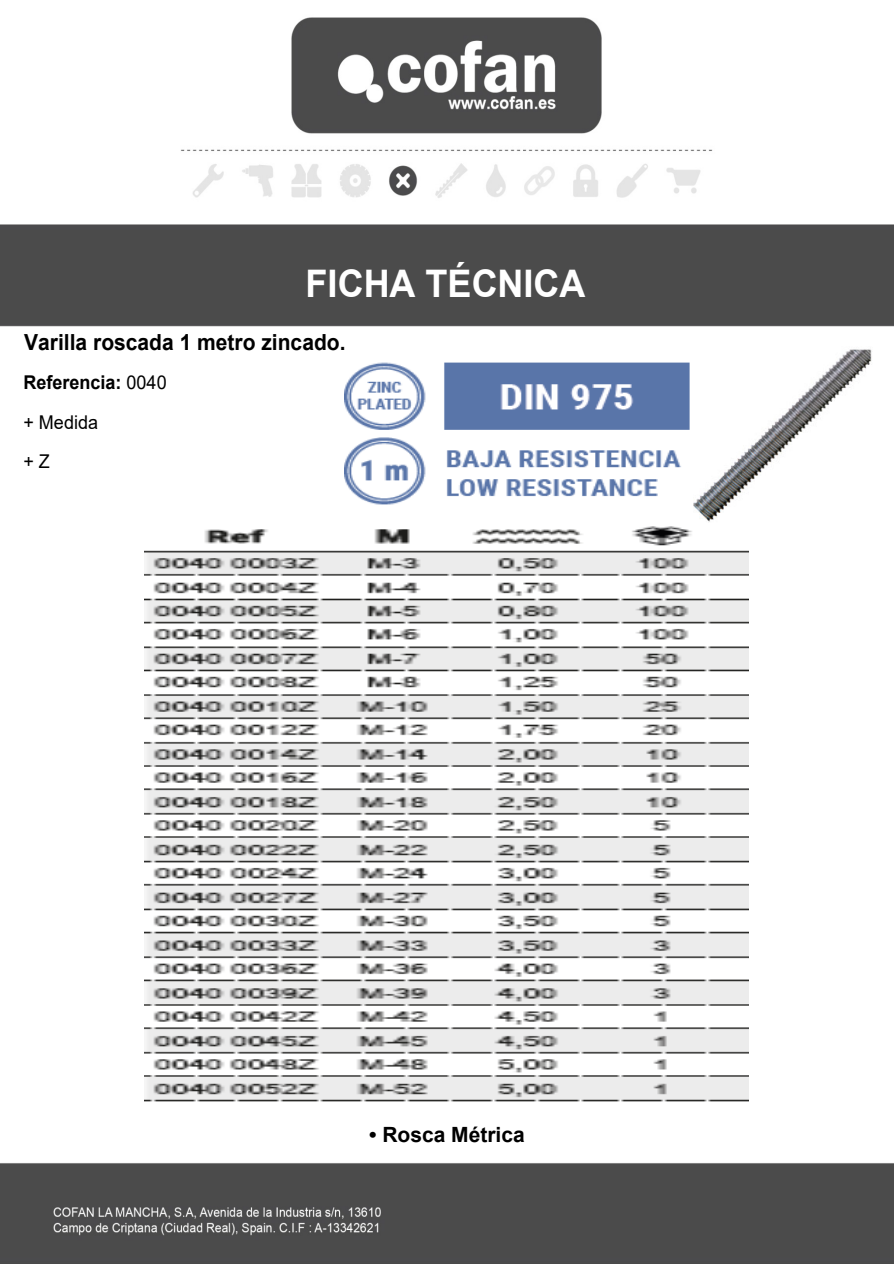
<style>
.page{position:relative;width:894px;height:1264px;background:#fff}
.page>*{position:absolute;margin:0;border:0;box-sizing:border-box;transform-origin:0 0}
.t1{font:700 37.95px "Arial";color:#fff;scale:.95 1}
.t2{font:700 22.2px "Arial";color:#000;scale:.95 1}
.t3{font:700 21px "Arial";color:#000}
.t4{font:19.05px/39.2px "Arial";color:#000;scale:.95 1}
.s1{font-weight:700}
</style>
<div class="page">
<img style="left:0;top:17px;width:893px;height:1246px">
<img style="left:144px;top:523px;width:604px;height:586px">
<img style="left:344px;top:359px;width:349px;height:149px">
<img style="left:693px;top:334px;width:188px;height:189px">
<h1 class="t1" style="left:305px;top:270px;width:296px">FICHA TÉCNICA</h1>
<p class="t2" style="left:24px;top:333px;width:339px">Varilla roscada 1 metro zincado.</p>
<p class="t4" style="left:23px;top:365px;width:152px"><span class="s1">Referencia:</span> 0040 + Medida<br>+ Z</p>
<p class="t3" style="left:369px;top:1127px;width:157px">• Rosca Métrica</p>
</div>
